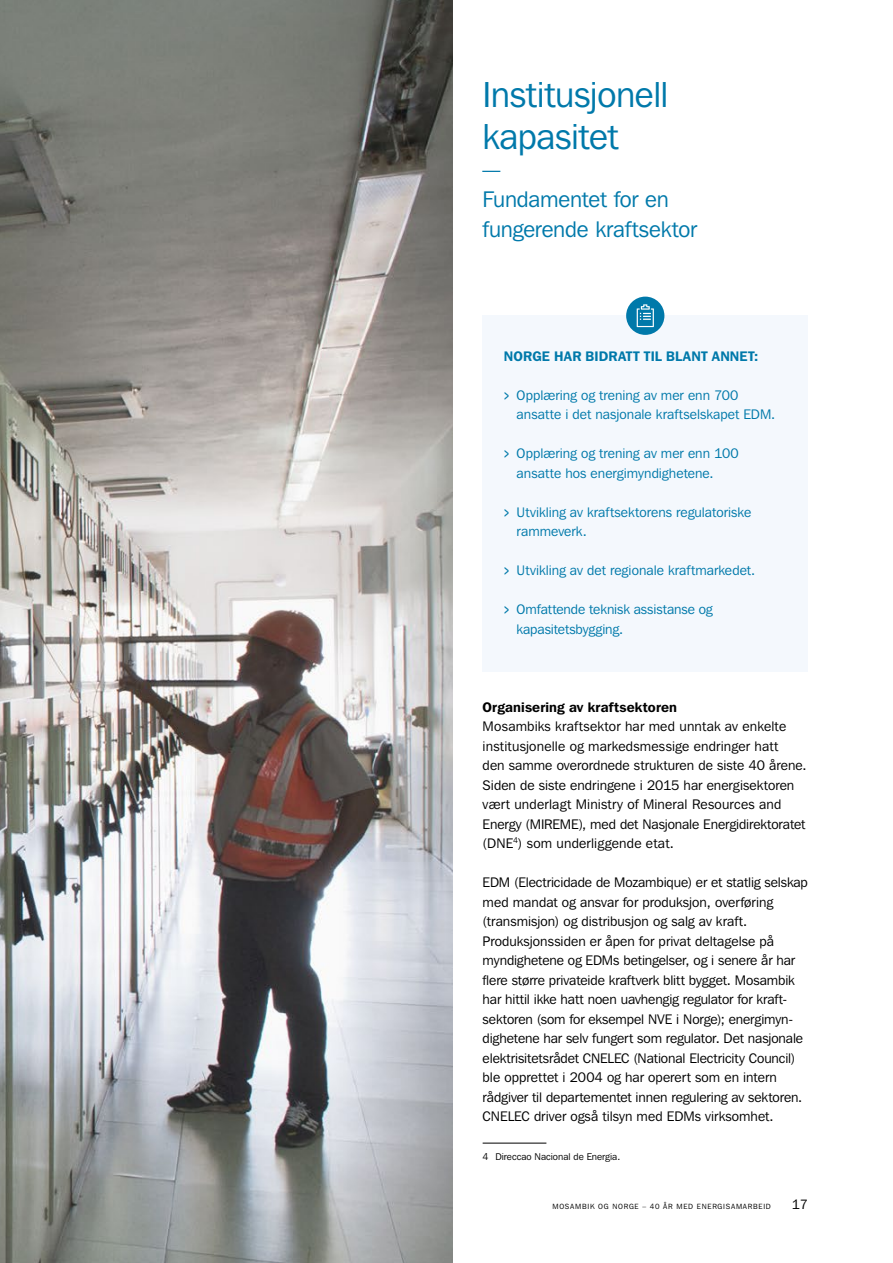
<style>
.page{position:relative;width:893px;height:1263px;background:#fff}
.page>*{position:absolute;margin:0;border:0;box-sizing:border-box;transform-origin:0 0}
.Tittel_1{font:36px/42px "Franklin Gothic IT Cby BT";letter-spacing:-.01em;color:#0079aa}
.Tittel_1-2{font:25.2px "Franklin Gothic IT Cby BT";color:#0079aa;scale:1.43 1}
.Tittel_1-3{font:22.5px/29.2px "Franklin Gothic IT Cby BT";letter-spacing:-.01em;color:#0079aa}
.Brødtekst{font:13.8px/19.5px "Franklin Gothic IT Cby BT";color:#000}
.t1{font:13.8px/19.5px "Franklin Gothic IT Cby BT";color:#0079aa}
.Tittel_3{font:600 13.8px "Franklin Gothic IT Cby BT";letter-spacing:.01em;color:#0079aa}
.Tittel_3-2{font:600 13.8px "Franklin Gothic IT Cby BT";letter-spacing:.01em;color:#000}
.t2{font:13.5px "Franklin Gothic IT Cby BT";color:#000}
.Fotnote{font:9.75px "Franklin Gothic IT Cby BT";color:#000}
.t3{font:7.5px "Franklin Gothic IT Cby BT";letter-spacing:.1em;color:#000}
.s1{font-weight:600}
</style>
<div class="page">
<div style="left:483px;top:316px;width:325px;height:356px;background:#f4f8fd"></div>
<hr style="left:483px;top:1143px;width:63px;height:1px;background:#000">
<div style="left:626px;top:297px;width:38px;height:38px;background:#0079aa;border-radius:50%"></div>
<svg style="left:637px;top:304px;width:17px;height:23px"></svg>
<img style="left:0;top:0;width:453px;height:1263px">
<p class="Tittel_1" style="left:483px;top:73px;width:187px">Institusjonell kapasitet</p>
<p class="Tittel_1-2" style="left:483px;top:154px;width:14px">–</p>
<p class="Tittel_1-3" style="left:483px;top:185px;width:216px">Fundamentet for en fungerende kraftsektor</p>
<p class="Tittel_3" style="left:504px;top:347px;width:256px">NORGE HAR BIDRATT TIL BLANT ANNET:</p>
<p class="t1" style="left:517px;top:385px;width:258px;text-indent:-13px"><span class="s1">&gt;</span> Opplæring og trening av mer enn 700 ansatte i det nasjonale kraftselskapet EDM.</p>
<p class="t1" style="left:517px;top:443px;width:224px;text-indent:-13px"><span class="s1">&gt;</span> Opplæring og trening av mer enn 100 ansatte hos energimyndighetene.</p>
<p class="t1" style="left:517px;top:502px;width:236px;text-indent:-13px"><span class="s1">&gt;</span> Utvikling av kraftsektorens regulatoriske rammeverk.</p>
<p class="t1" style="left:504px;top:560px;width:250px"><span class="s1">&gt;</span> Utvikling av det regionale kraftmarkedet.</p>
<p class="t1" style="left:517px;top:599px;width:198px;text-indent:-13px"><span class="s1">&gt;</span> Omfattende teknisk assistanse og kapasitetsbygging.</p>
<p class="Tittel_3-2" style="left:483px;top:698px;width:196px">Organisering av kraftsektoren</p>
<p class="Brødtekst" style="left:483px;top:716px;width:324px">Mosambiks kraftsektor har med unntak av enkelte institusjonelle og markedsmessige endringer hatt<br>den samme overordnede strukturen de siste 40 årene.<br>Siden de siste endringene i 2015 har energisektoren vært underlagt Ministry of Mineral Resources and Energy (MIREME), med det Nasjonale Energidirektoratet (DNE<sup>4</sup>) som underliggende etat.</p>
<p class="Brødtekst" style="left:483px;top:872px;width:327px">EDM (Electricidade de Mozambique) er et statlig selskap med mandat og ansvar for produksjon, overføring (transmisjon) og distribusjon og salg av kraft.<br>Produksjonssiden er åpen for privat deltagelse på myndighetene og EDMs betingelser, og i senere år har flere større privateide kraftverk blitt bygget. Mosambik har hittil ikke hatt noen uavhengig regulator for kraft&shy;sektoren (som for eksempel NVE i Norge); energimyn&shy;dighetene har selv fungert som regulator. Det nasjonale elektrisitetsrådet CNELEC (National Electricity Council) ble opprettet i 2004 og har operert som en intern rådgiver til departementet innen regulering av sektoren.<br>CNELEC driver også tilsyn med EDMs virksomhet.</p>
<p class="Fotnote" style="left:483px;top:1151px;width:137px">4 Direccao Nacional de Energia.</p>
<p class="t3" style="left:552px;top:1202px;width:220px">MOSAMBIK OG NORGE – 40 ÅR MED ENERGISAMARBEID</p>
<p class="t2" style="left:792px;top:1196px;width:18px">17</p>
</div>
